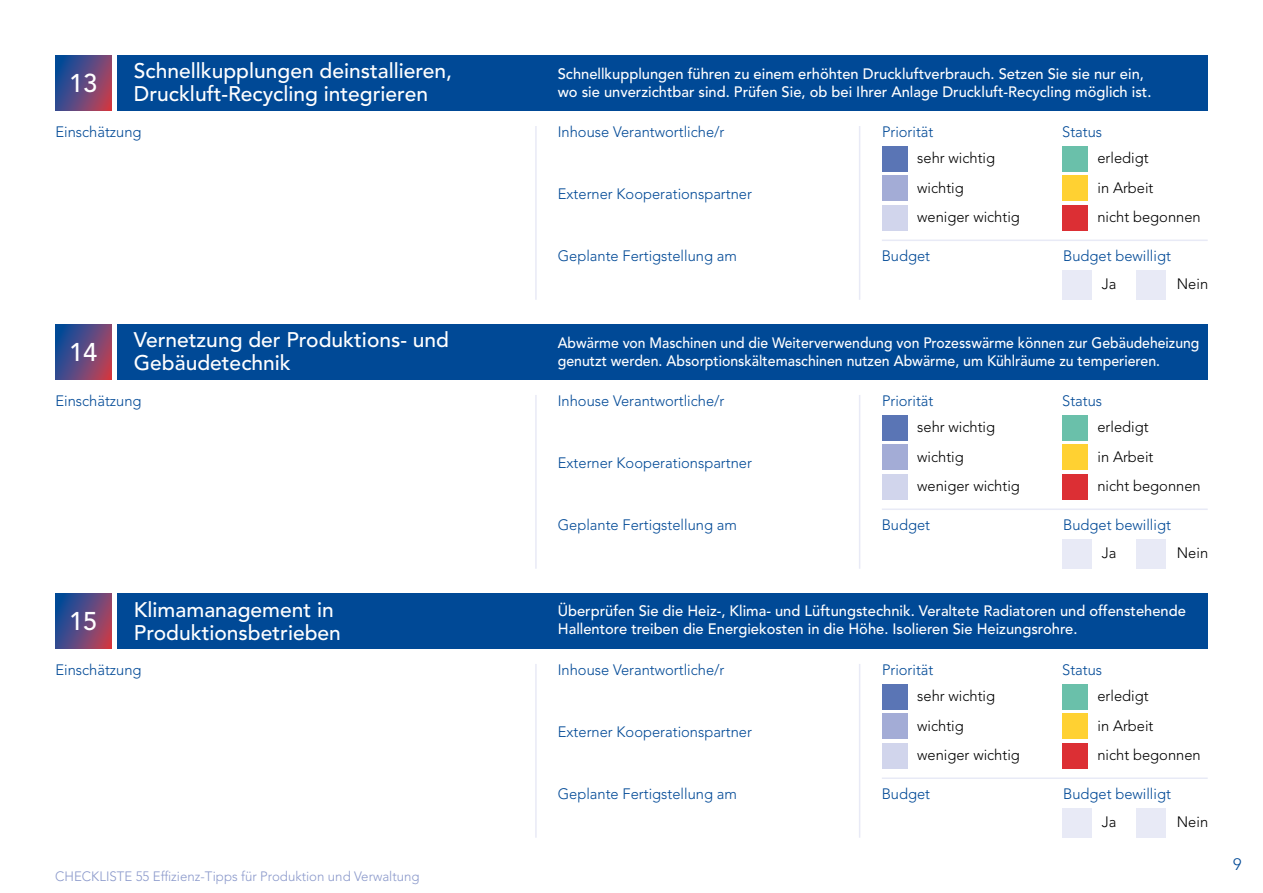
<style>
.page{position:relative;width:1263px;height:893px;background:#fff}
.page>*{position:absolute;margin:0;border:0;box-sizing:border-box;transform-origin:0 0}
.LEA_Head_25pt{font:500 25.5px "Avenir LT Std";color:#fff}
.LEA_Head_TIPPS__inha{font:500 21px/22.5px "Avenir LT Std";color:#fff}
.t1{font:300 16.5px "Avenir LT Std";color:#004996}
.COPY_NEU{font:300 15px "Avenir LT Std";color:#004996}
.COPY_NEU-2{font:500 15px/18px "Avenir LT Std";color:#fff}
.COPY_NEU-3{font:300 15px "Avenir LT Std";color:#000}
.COPY_NEU-4{font:500 15px/18px "Avenir LT Std";color:#fff;scale:.93 1}
.t2{font:300 13.5px "Avenir LT Std";color:#8b99cb}
</style>
<div class="page">
<svg style="left:55px;top:55px;width:56px;height:56px;background:#5c477d"></svg>
<div style="left:117px;top:55px;width:1091px;height:56px;background:#004996"></div>
<hr style="left:859px;top:126px;width:1px;height:174px;background:#e8eaf6">
<hr style="left:535px;top:126px;width:2px;height:174px;background:#e8eaf6">
<hr style="left:882px;top:240px;width:326px;height:1px;background:#e8eaf6">
<div style="left:1062px;top:270px;width:30px;height:30px;background:#e8eaf6"></div>
<div style="left:1136px;top:270px;width:29px;height:30px;background:#e8eaf6"></div>
<div style="left:882px;top:146px;width:25px;height:26px;background:#5a75b5"></div>
<div style="left:882px;top:176px;width:25px;height:25px;background:#a3acd6"></div>
<div style="left:882px;top:205px;width:25px;height:26px;background:#d1d5ec"></div>
<div style="left:1062px;top:146px;width:26px;height:26px;background:#6ac0aa"></div>
<div style="left:1062px;top:176px;width:26px;height:25px;background:#ffd132"></div>
<div style="left:1062px;top:205px;width:26px;height:26px;background:#dc2f34"></div>
<svg style="left:55px;top:324px;width:56px;height:56px;background:#5c477d"></svg>
<div style="left:117px;top:324px;width:1091px;height:56px;background:#004996"></div>
<hr style="left:859px;top:395px;width:1px;height:174px;background:#e8eaf6">
<hr style="left:535px;top:395px;width:2px;height:174px;background:#e8eaf6">
<hr style="left:882px;top:508px;width:326px;height:2px;background:#e8eaf6">
<div style="left:1062px;top:539px;width:30px;height:30px;background:#e8eaf6"></div>
<div style="left:1136px;top:539px;width:29px;height:30px;background:#e8eaf6"></div>
<div style="left:882px;top:415px;width:25px;height:26px;background:#5a75b5"></div>
<div style="left:882px;top:445px;width:25px;height:25px;background:#a3acd6"></div>
<div style="left:882px;top:474px;width:25px;height:26px;background:#d1d5ec"></div>
<div style="left:1062px;top:415px;width:26px;height:26px;background:#6ac0aa"></div>
<div style="left:1062px;top:445px;width:26px;height:25px;background:#ffd132"></div>
<div style="left:1062px;top:474px;width:26px;height:26px;background:#dc2f34"></div>
<svg style="left:55px;top:593px;width:56px;height:56px;background:#5c477d"></svg>
<div style="left:117px;top:593px;width:1091px;height:56px;background:#004996"></div>
<hr style="left:859px;top:664px;width:1px;height:174px;background:#e8eaf6">
<hr style="left:535px;top:664px;width:2px;height:174px;background:#e8eaf6">
<hr style="left:882px;top:777px;width:326px;height:2px;background:#e8eaf6">
<div style="left:1062px;top:808px;width:30px;height:30px;background:#e8eaf6"></div>
<div style="left:1136px;top:808px;width:29px;height:30px;background:#e8eaf6"></div>
<div style="left:882px;top:684px;width:25px;height:26px;background:#5a75b5"></div>
<div style="left:882px;top:714px;width:25px;height:25px;background:#a3acd6"></div>
<div style="left:882px;top:743px;width:25px;height:26px;background:#d1d5ec"></div>
<div style="left:1062px;top:684px;width:26px;height:26px;background:#6ac0aa"></div>
<div style="left:1062px;top:714px;width:26px;height:25px;background:#ffd132"></div>
<div style="left:1062px;top:743px;width:26px;height:26px;background:#dc2f34"></div>
<h2 class="LEA_Head_25pt" style="left:69px;top:69px;width:30px">13</h2>
<h2 class="LEA_Head_TIPPS__inha" style="left:134px;top:60px;width:320px">Schnellkupplungen deinstallieren,<br>Druckluft-Recycling integrieren</h2>
<p class="COPY_NEU-2" style="left:558px;top:65px;width:595px">Schnellkupplungen führen zu einem erhöhten Druckluftverbrauch. Setzen Sie sie nur ein, wo sie unverzichtbar sind. Prüfen Sie, ob bei Ihrer Anlage Druckluft-Recycling möglich ist.</p>
<p class="COPY_NEU" style="left:55px;top:123px;width:88px">Einschätzung</p>
<p class="COPY_NEU" style="left:558px;top:123px;width:168px">Inhouse Verantwortliche/r</p>
<p class="COPY_NEU" style="left:882px;top:123px;width:53px">Priorität</p>
<p class="COPY_NEU" style="left:1062px;top:123px;width:42px">Status</p>
<p class="COPY_NEU-3" style="left:917px;top:149px;width:79px">sehr wichtig</p>
<p class="COPY_NEU-3" style="left:1097px;top:149px;width:53px">erledigt</p>
<p class="COPY_NEU-3" style="left:917px;top:179px;width:48px">wichtig</p>
<p class="COPY_NEU-3" style="left:1097px;top:179px;width:58px">in Arbeit</p>
<p class="COPY_NEU-3" style="left:917px;top:208px;width:104px">weniger wichtig</p>
<p class="COPY_NEU-3" style="left:1097px;top:208px;width:105px">nicht begonnen</p>
<p class="COPY_NEU" style="left:558px;top:185px;width:196px">Externer Kooperationspartner</p>
<p class="COPY_NEU" style="left:558px;top:247px;width:181px">Geplante Fertigstellung am</p>
<p class="COPY_NEU" style="left:882px;top:247px;width:50px">Budget</p>
<p class="COPY_NEU" style="left:1063px;top:247px;width:109px">Budget bewilligt</p>
<p class="COPY_NEU-3" style="left:1102px;top:275px;width:16px">Ja</p>
<p class="COPY_NEU-3" style="left:1177px;top:275px;width:33px">Nein</p>
<h2 class="LEA_Head_TIPPS__inha" style="left:134px;top:329px;width:317px">Vernetzung der Produktions- und<br>Gebäudetechnik</h2>
<p class="COPY_NEU-4" style="left:558px;top:334px;width:691px">Abwärme von Maschinen und die Weiterverwendung von Prozesswärme können zur Gebäudeheizung genutzt werden. Absorptionskältemaschinen nutzen Abwärme, um Kühlräume zu temperieren.</p>
<p class="COPY_NEU" style="left:55px;top:392px;width:88px">Einschätzung</p>
<p class="COPY_NEU" style="left:558px;top:392px;width:168px">Inhouse Verantwortliche/r</p>
<h2 class="LEA_Head_25pt" style="left:69px;top:338px;width:30px">14</h2>
<p class="COPY_NEU" style="left:882px;top:392px;width:53px">Priorität</p>
<p class="COPY_NEU" style="left:1062px;top:392px;width:42px">Status</p>
<p class="COPY_NEU-3" style="left:917px;top:418px;width:79px">sehr wichtig</p>
<p class="COPY_NEU-3" style="left:1097px;top:418px;width:53px">erledigt</p>
<p class="COPY_NEU-3" style="left:917px;top:448px;width:48px">wichtig</p>
<p class="COPY_NEU-3" style="left:1097px;top:448px;width:58px">in Arbeit</p>
<p class="COPY_NEU-3" style="left:917px;top:477px;width:104px">weniger wichtig</p>
<p class="COPY_NEU-3" style="left:1097px;top:477px;width:105px">nicht begonnen</p>
<p class="COPY_NEU" style="left:558px;top:454px;width:196px">Externer Kooperationspartner</p>
<p class="COPY_NEU" style="left:558px;top:516px;width:181px">Geplante Fertigstellung am</p>
<p class="COPY_NEU" style="left:882px;top:516px;width:50px">Budget</p>
<p class="COPY_NEU" style="left:1063px;top:516px;width:109px">Budget bewilligt</p>
<p class="COPY_NEU-3" style="left:1102px;top:544px;width:16px">Ja</p>
<p class="COPY_NEU-3" style="left:1177px;top:544px;width:33px">Nein</p>
<h2 class="LEA_Head_25pt" style="left:69px;top:607px;width:30px">15</h2>
<h2 class="LEA_Head_TIPPS__inha" style="left:134px;top:599px;width:208px">Klimamanagement in<br>Produktionsbetrieben</h2>
<p class="COPY_NEU-2" style="left:558px;top:603px;width:629px">Überprüfen Sie die Heiz-, Klima- und Lüftungstechnik. Veraltete Radiatoren und offenstehende<br>Hallentore treiben die Energiekosten in die Höhe. Isolieren Sie Heizungsrohre.</p>
<p class="COPY_NEU" style="left:55px;top:661px;width:88px">Einschätzung</p>
<p class="COPY_NEU" style="left:558px;top:661px;width:168px">Inhouse Verantwortliche/r</p>
<p class="COPY_NEU" style="left:882px;top:661px;width:53px">Priorität</p>
<p class="COPY_NEU" style="left:1062px;top:661px;width:42px">Status</p>
<p class="COPY_NEU-3" style="left:917px;top:687px;width:79px">sehr wichtig</p>
<p class="COPY_NEU-3" style="left:1097px;top:687px;width:53px">erledigt</p>
<p class="COPY_NEU-3" style="left:917px;top:717px;width:48px">wichtig</p>
<p class="COPY_NEU-3" style="left:1097px;top:717px;width:58px">in Arbeit</p>
<p class="COPY_NEU-3" style="left:917px;top:746px;width:104px">weniger wichtig</p>
<p class="COPY_NEU-3" style="left:1097px;top:746px;width:105px">nicht begonnen</p>
<p class="COPY_NEU" style="left:558px;top:723px;width:196px">Externer Kooperationspartner</p>
<p class="t2" style="left:55px;top:868px;width:366px">CHECKLISTE 55 Effizienz-Tipps für Produktion und Verwaltung</p>
<p class="COPY_NEU" style="left:558px;top:785px;width:181px">Geplante Fertigstellung am</p>
<p class="COPY_NEU" style="left:882px;top:785px;width:50px">Budget</p>
<p class="COPY_NEU" style="left:1063px;top:785px;width:109px">Budget bewilligt</p>
<p class="COPY_NEU-3" style="left:1102px;top:813px;width:16px">Ja</p>
<p class="COPY_NEU-3" style="left:1177px;top:813px;width:33px">Nein</p>
<p class="t1" style="left:1233px;top:855px;width:10px">9</p>
</div>
